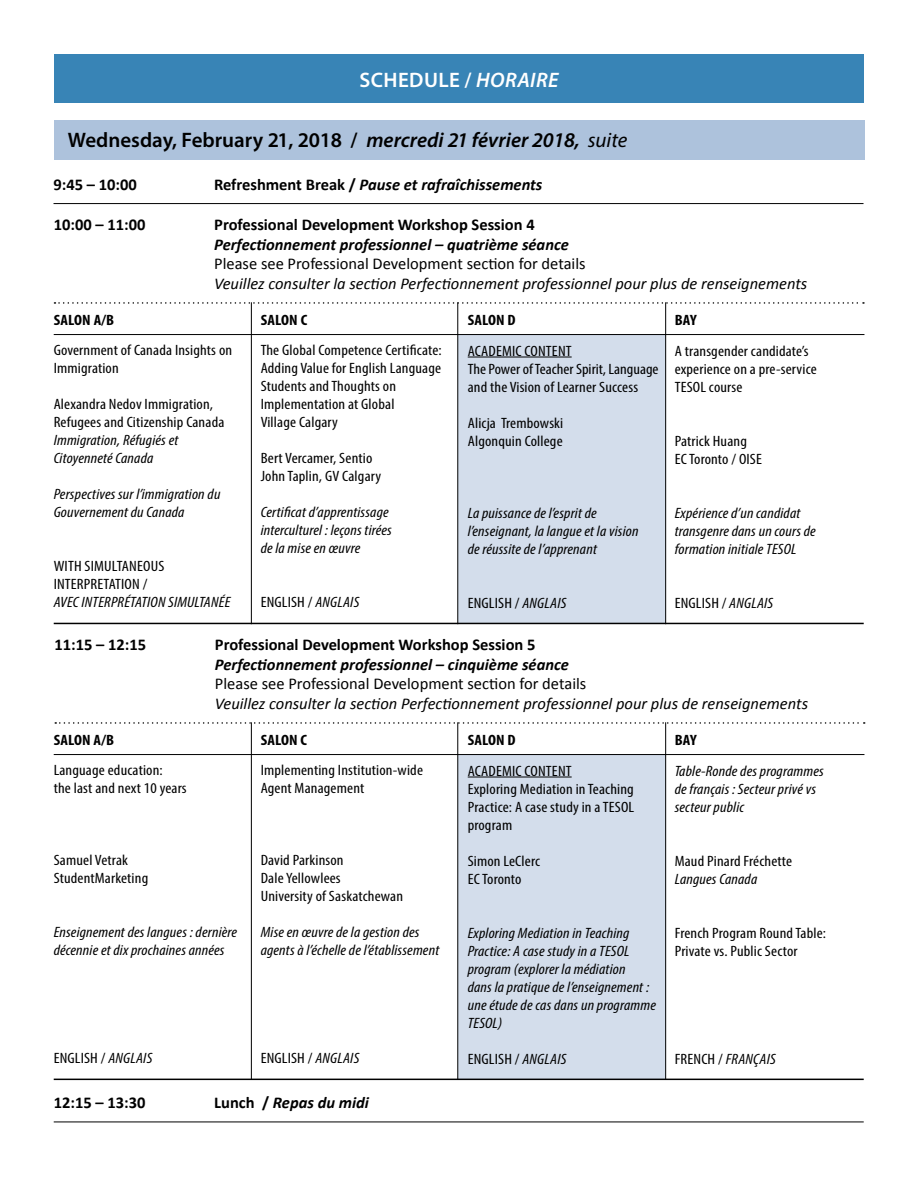
<style>
.page{position:relative;width:918px;height:1188px;background:#fff}
.page>*{position:absolute;margin:0;border:0;box-sizing:border-box;transform-origin:0 0}
.t1{font:600 21px "Myriad Pro";color:#000}
.t2{font:600 21px "Myriad Pro";letter-spacing:.02em;color:#fff}
.t3{font:italic 16.5px "Calibri";color:#000}
.t4{font:italic 700 16.5px "Calibri";color:#000}
.t5{font:700 16.5px "Calibri";color:#000}
.t6{font:16.5px "Calibri";color:#000}
.t7{font:condensed 15px/18px "Myriad Pro";letter-spacing:.01em;color:#000;scale:1.1 1}
.t8{font:italic condensed 15px/18px "Myriad Pro";letter-spacing:.01em;color:#000;scale:1.1 1}
.t9{font:700 condensed 15px "Myriad Pro";letter-spacing:.01em;color:#000;scale:1.1 1}
.s1{font-style:italic}
.s2{font-weight:400;font-style:italic}
.s3{font-style:normal}
</style>
<div class="page">
<div style="left:459px;top:755px;width:207px;height:325px;background:#d3ddeb"></div>
<div style="left:459px;top:335px;width:207px;height:289px;background:#d3ddeb"></div>
<div style="left:54px;top:120px;width:810px;height:40px;background:#adc2dc"></div>
<svg style="left:55px;top:722px;width:810px;height:2px"></svg>
<hr style="left:54px;top:1079px;width:810px;height:1px;background:#000">
<hr style="left:54px;top:1122px;width:810px;height:1px;background:#000">
<svg style="left:54px;top:302px;width:810px;height:2px"></svg>
<hr style="left:468px;top:357px;width:104px;height:1px;background:#000">
<hr style="left:468px;top:777px;width:104px;height:1px;background:#000">
<hr style="left:457px;top:302px;width:1px;height:322px;background:#000">
<hr style="left:251px;top:302px;width:1px;height:322px;background:#000">
<hr style="left:665px;top:302px;width:1px;height:322px;background:#000">
<hr style="left:457px;top:722px;width:1px;height:357px;background:#000">
<hr style="left:251px;top:722px;width:1px;height:357px;background:#000">
<hr style="left:665px;top:722px;width:1px;height:357px;background:#000">
<hr style="left:54px;top:334px;width:810px;height:1px;background:#000">
<hr style="left:54px;top:754px;width:810px;height:1px;background:#000">
<hr style="left:54px;top:623px;width:810px;height:1px;background:#000">
<hr style="left:54px;top:203px;width:810px;height:1px;background:#000">
<div style="left:54px;top:54px;width:810px;height:48px;background:#3884b6"></div>
<h1 class="t2" style="left:359px;top:67px;width:201px">SCHEDULE / <span class="s1">HORAIRE</span></h1>
<h1 class="t1" style="left:68px;top:126px;width:561px">Wednesday, February 21, 2018 / <span class="s1">mercredi 21 février 2018,</span> <span class="s2">suite</span></h1>
<p class="t5" style="left:54px;top:174px;width:85px">9:45 – 10:00</p>
<p class="t4" style="left:214px;top:174px;width:330px"><span class="s3">Refreshment Break /</span> Pause et rafraîchissements</p>
<p class="t5" style="left:54px;top:214px;width:93px">10:00 – 11:00</p>
<p class="t5" style="left:214px;top:214px;width:322px">Professional Development Workshop Session 4</p>
<p class="t4" style="left:214px;top:234px;width:356px">Perfectionnement professionnel – quatrième séance</p>
<p class="t6" style="left:214px;top:253px;width:373px">Please see Professional Development section for details</p>
<p class="t3" style="left:214px;top:272px;width:595px">Veuillez consulter la section Perfectionnement professionnel pour plus de renseignements</p>
<p class="t9" style="left:54px;top:311px;width:56px">SALON A/B</p>
<p class="t9" style="left:261px;top:311px;width:44px">SALON C</p>
<p class="t9" style="left:468px;top:311px;width:45px">SALON D</p>
<p class="t9" style="left:675px;top:311px;width:22px">BAY</p>
<p class="t7" style="left:54px;top:341px;width:164px">Government of Canada Insights on<br>Immigration</p>
<p class="t7" style="left:54px;top:395px;width:157px">Alexandra Nedov Immigration,<br>Refugees and Citizenship Canada</p>
<p class="t8" style="left:54px;top:431px;width:115px">Immigration, Réfugiés et<br>Citoyenneté Canada</p>
<p class="t8" style="left:54px;top:485px;width:153px">Perspectives sur l’immigration du<br>Gouvernement du Canada</p>
<p class="t7" style="left:54px;top:557px;width:102px">WITH SIMULTANEOUS<br>INTERPRETATION /</p>
<p class="t8" style="left:54px;top:593px;width:162px">AVEC INTERPRÉTATION SIMULTANÉE</p>
<p class="t7" style="left:261px;top:341px;width:166px">The Global Competence Certificate:<br>Adding Value for English Language<br>Students and Thoughts on<br>Implementation at Global<br>Village Calgary</p>
<p class="t7" style="left:261px;top:449px;width:111px">Bert Vercamer, Sentio<br>John Taplin, GV Calgary</p>
<p class="t8" style="left:261px;top:503px;width:121px">Certificat d’apprentissage interculturel : leçons tirées de la mise en œuvre</p>
<p class="t7" style="left:261px;top:593px;width:91px">ENGLISH / <span class="s1">ANGLAIS</span></p>
<p class="t7" style="left:468px;top:341px;width:175px">ACADEMIC CONTENT<br>The Power of Teacher Spirit, Language and the Vision of Learner Success</p>
<p class="t7" style="left:468px;top:413px;width:88px">Alicja Trembowski<br>Algonquin College</p>
<p class="t7" style="left:675px;top:341px;width:131px">A transgender candidate’s experience on a pre-service<br>TESOL course</p>
<p class="t7" style="left:675px;top:431px;width:81px">Patrick Huang<br>EC Toronto / OISE</p>
<p class="t8" style="left:468px;top:503px;width:157px">La puissance de l’esprit de l’enseignant, la langue et la vision de réussite de l’apprenant</p>
<p class="t7" style="left:468px;top:593px;width:91px">ENGLISH / <span class="s1">ANGLAIS</span></p>
<p class="t8" style="left:675px;top:503px;width:130px">Expérience d’un candidat transgenre dans un cours de formation initiale TESOL</p>
<p class="t7" style="left:675px;top:593px;width:91px">ENGLISH / <span class="s1">ANGLAIS</span></p>
<p class="t5" style="left:54px;top:634px;width:93px">11:15 – 12:15</p>
<p class="t5" style="left:215px;top:634px;width:322px">Professional Development Workshop Session 5</p>
<p class="t4" style="left:215px;top:654px;width:355px">Perfectionnement professionnel – cinquième séance</p>
<p class="t6" style="left:215px;top:673px;width:373px">Please see Professional Development section for details</p>
<p class="t3" style="left:215px;top:692px;width:595px">Veuillez consulter la section Perfectionnement professionnel pour plus de renseignements</p>
<p class="t9" style="left:54px;top:731px;width:56px">SALON A/B</p>
<p class="t9" style="left:261px;top:731px;width:44px">SALON C</p>
<p class="t9" style="left:468px;top:731px;width:45px">SALON D</p>
<p class="t9" style="left:675px;top:731px;width:22px">BAY</p>
<p class="t7" style="left:54px;top:761px;width:122px">Language education:<br>the last and next 10 years</p>
<p class="t7" style="left:54px;top:851px;width:87px">Samuel Vetrak<br>StudentMarketing</p>
<p class="t8" style="left:54px;top:923px;width:168px">Enseignement des langues : dernière décennie et dix prochaines années</p>
<p class="t7" style="left:261px;top:761px;width:149px">Implementing Institution-wide<br>Agent Management</p>
<p class="t7" style="left:261px;top:851px;width:131px">David Parkinson<br>Dale Yellowlees<br>University of Saskatchewan</p>
<p class="t8" style="left:261px;top:923px;width:164px">Mise en œuvre de la gestion des agents à l’échelle de l’établissement</p>
<p class="t7" style="left:54px;top:1049px;width:91px">ENGLISH / <span class="s1">ANGLAIS</span></p>
<p class="t7" style="left:261px;top:1049px;width:91px">ENGLISH / <span class="s1">ANGLAIS</span></p>
<p class="t5" style="left:54px;top:1092px;width:93px">12:15 – 13:30</p>
<p class="t4" style="left:214px;top:1092px;width:156px"><span class="s3">Lunch /</span> Repas du midi</p>
<p class="t7" style="left:468px;top:761px;width:153px">ACADEMIC CONTENT<br>Exploring Mediation in Teaching<br>Practice: A case study in a TESOL program</p>
<p class="t7" style="left:468px;top:851px;width:67px">Simon LeClerc<br>EC Toronto</p>
<p class="t8" style="left:468px;top:923px;width:173px">Exploring Mediation in Teaching<br>Practice: A case study in a TESOL program (explorer la médiation<br>dans la pratique de l’enseignement : une étude de cas dans un programme<br>TESOL)</p>
<p class="t7" style="left:468px;top:1049px;width:91px">ENGLISH / <span class="s1">ANGLAIS</span></p>
<p class="t8" style="left:675px;top:761px;width:137px">Table-Ronde des programmes de français : Secteur privé vs secteur public</p>
<p class="t7" style="left:675px;top:851px;width:108px">Maud Pinard Fréchette</p>
<p class="t8" style="left:675px;top:869px;width:77px">Langues Canada</p>
<p class="t7" style="left:675px;top:923px;width:139px">French Program Round Table:<br>Private vs. Public Sector</p>
<p class="t8" style="left:675px;top:1049px;width:93px"><span class="s3">FRENCH /</span> FRANÇAIS</p>
</div>
